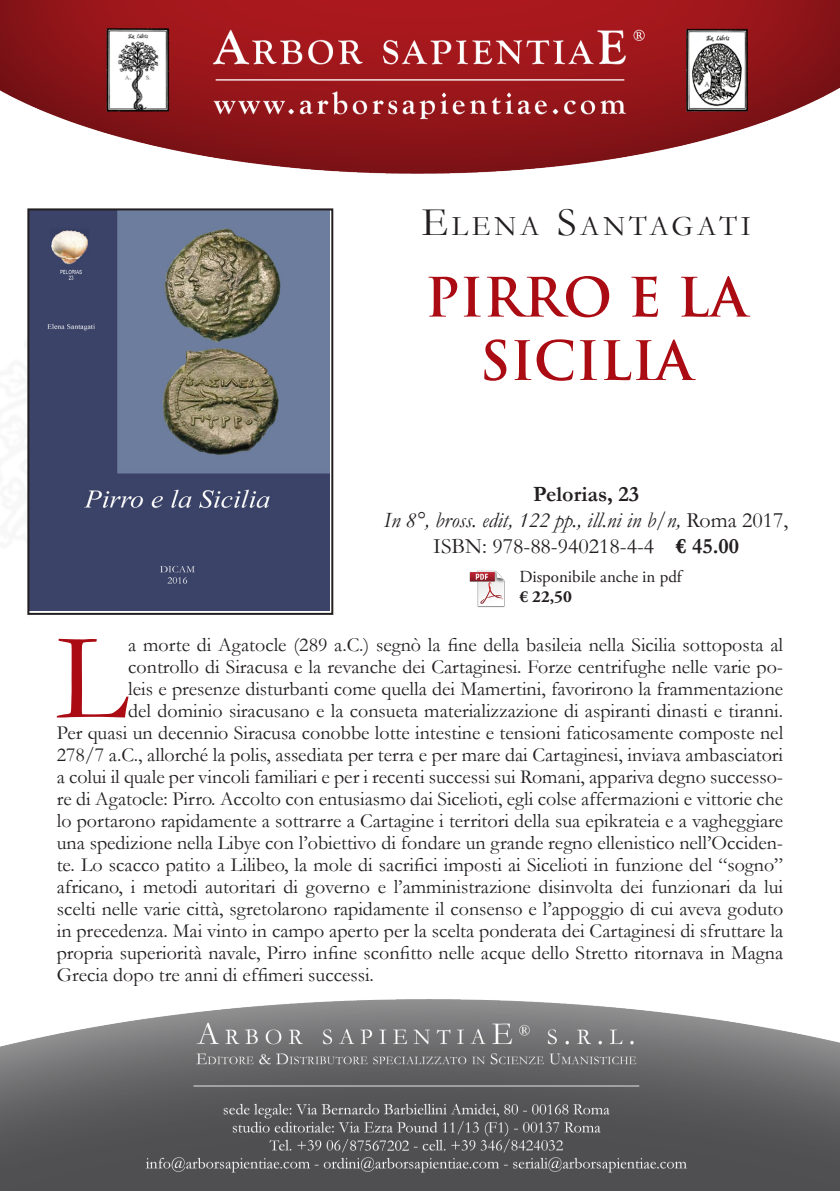
<style>
.page{position:relative;width:840px;height:1191px;background:#fff}
.page>*{position:absolute;margin:0;border:0;box-sizing:border-box;transform-origin:0 0}
.Normale{font:125.8px "Garamond";color:#ab0b13}
.Normale-2{font:700 52.8px/63.4px "Trajan Pro";color:#ab0b13;text-align:center}
.t1{font:28.6px "Garamond";letter-spacing:.13em;color:#231f20}
.t2{font:italic 22px "Garamond";color:#231f20}
.t3{font:22px "Garamond";color:#231f20}
.t4{font:700 22px "Garamond";color:#231f20}
.Normale-3{font:20px "Garamond";color:#231f20}
.t5{font:16.8px "Adobe Garamond Pro";color:#231f20}
.info{font:700 16.8px "Adobe Garamond Pro";color:#231f20}
.s1{font-size:40.8px}
.s2{font-style:normal}
.s3{font-weight:700}
</style>
<div class="page">
<img style="left:0;top:0;width:839px;height:1190px">
<img style="left:30px;top:211px;width:299px;height:399px">
<div style="left:27px;top:208px;width:306px;height:407px;border:2px solid #231f20"></div>
<img style="left:469px;top:570px;width:37px;height:37px">
<p class="t1" style="left:421px;top:207px;width:330px"><span class="s1">E</span>LENA <span class="s1">S</span>ANTAGATI</p>
<p class="Normale-2" style="left:425px;top:266px;width:323px">PIRRO E LA<br>SICILIA</p>
<p class="t4" style="left:533px;top:479px;width:107px">Pelorias, 23</p>
<p class="t2" style="left:383px;top:505px;width:406px">In 8°, bross. edit, 122 pp., ill.ni in b/n, <span class="s2">Roma 2017,</span></p>
<p class="t3" style="left:433px;top:531px;width:307px">ISBN: 978-88-940218-4-4 <span class="s3">€ 45.00</span></p>
<p class="t5" style="left:519px;top:567px;width:164px">Disponibile anche in pdf</p>
<p class="info" style="left:519px;top:587px;width:54px">€ 22,50</p>
<p class="Normale" style="left:56px;top:593px;width:74px">L</p>
<p class="Normale-3" style="left:128px;top:631px;width:656px">a morte di Agatocle (289 a.C.) segnò la fine della basileia nella Sicilia sottoposta al</p>
<p class="Normale-3" style="left:128px;top:653px;width:656px">controllo di Siracusa e la revanche dei Cartaginesi. Forze centrifughe nelle varie po-</p>
<p class="Normale-3" style="left:128px;top:675px;width:656px">leis e presenze disturbanti come quella dei Mamertini, favorirono la frammentazione</p>
<p class="Normale-3" style="left:128px;top:697px;width:656px">del dominio siracusano e la consueta materializzazione di aspiranti dinasti e tiranni.</p>
<p class="Normale-3" style="left:57px;top:719px;width:727px">Per quasi un decennio Siracusa conobbe lotte intestine e tensioni faticosamente composte nel</p>
<p class="Normale-3" style="left:57px;top:741px;width:727px">278/7 a.C., allorché la polis, assediata per terra e per mare dai Cartaginesi, inviava ambasciatori</p>
<p class="Normale-3" style="left:57px;top:763px;width:727px">a colui il quale per vincoli familiari e per i recenti successi sui Romani, appariva degno successo-</p>
<p class="Normale-3" style="left:57px;top:785px;width:727px">re di Agatocle: Pirro. Accolto con entusiasmo dai Sicelioti, egli colse affermazioni e vittorie che</p>
<p class="Normale-3" style="left:57px;top:807px;width:727px">lo portarono rapidamente a sottrarre a Cartagine i territori della sua epikrateia e a vagheggiare</p>
<p class="Normale-3" style="left:57px;top:829px;width:727px">una spedizione nella Libye con l’obiettivo di fondare un grande regno ellenistico nell’Occiden-</p>
<p class="Normale-3" style="left:57px;top:851px;width:727px">te. Lo scacco patito a Lilibeo, la mole di sacrifici imposti ai Sicelioti in funzione del “sogno”</p>
<p class="Normale-3" style="left:57px;top:873px;width:727px">africano, i metodi autoritari di governo e l’amministrazione disinvolta dei funzionari da lui</p>
<p class="Normale-3" style="left:57px;top:895px;width:727px">scelti nelle varie città, sgretolarono rapidamente il consenso e l’appoggio di cui aveva goduto</p>
<p class="Normale-3" style="left:57px;top:917px;width:727px">in precedenza. Mai vinto in campo aperto per la scelta ponderata dei Cartaginesi di sfruttare la</p>
<p class="Normale-3" style="left:57px;top:939px;width:727px">propria superiorità navale, Pirro infine sconfitto nelle acque dello Stretto ritornava in Magna</p>
<p class="Normale-3" style="left:57px;top:961px;width:318px">Grecia dopo tre anni di effimeri successi.</p>
</div>
